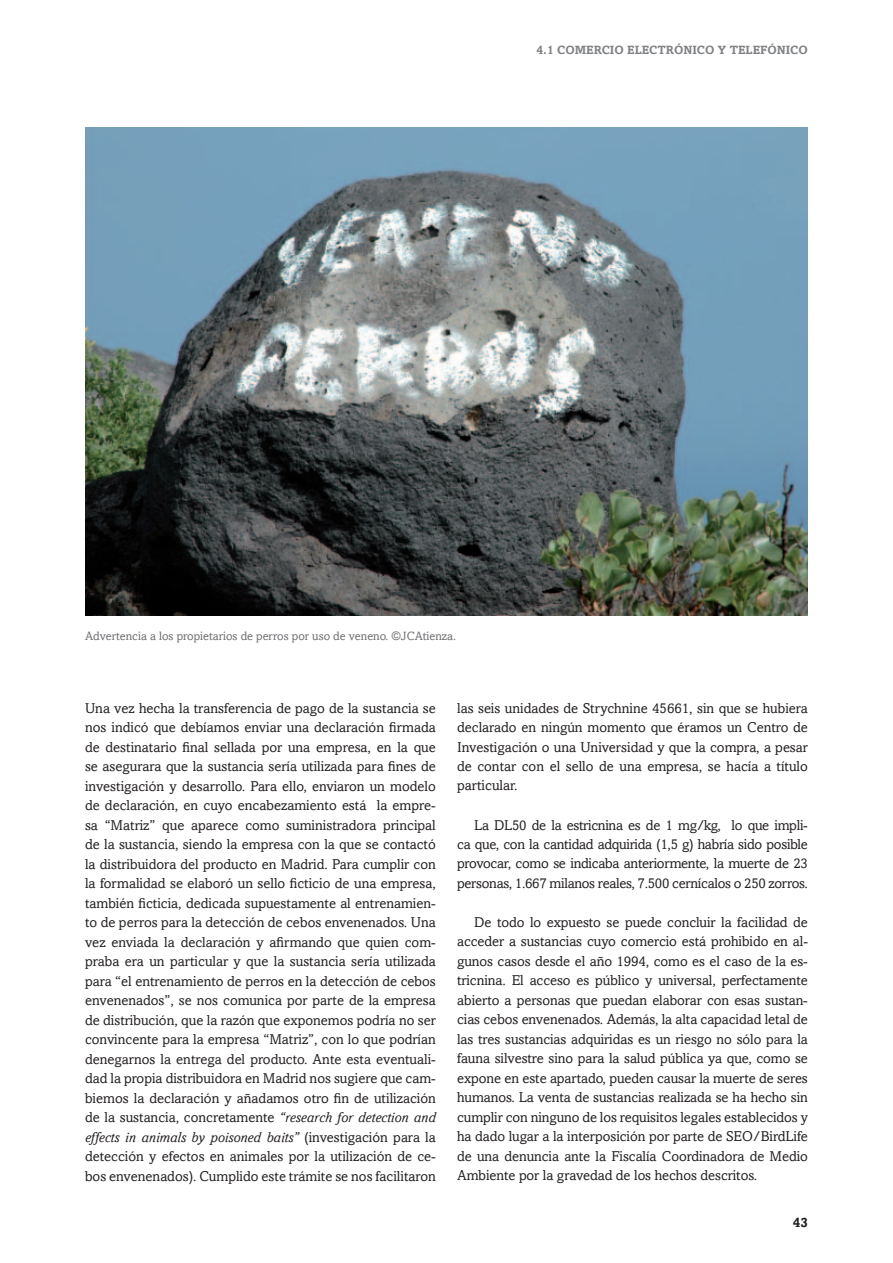
<style>
.page{position:relative;width:893px;height:1263px;background:#fff}
.page>*{position:absolute;margin:0;border:0;box-sizing:border-box;transform-origin:0 0}
.t1{font:14.25px/19.5px "Amasis";letter-spacing:-.005em;color:#231f20;text-align:justify}
.t2{font:700 13.5px "Amasis";color:#231f20}
.t3{font:12px "Amasis";color:#6c6d70}
.t4{font:700 12px "Amasis";color:#808285}
.s1{font-style:italic}
</style>
<div class="page">
<img style="left:85px;top:128px;width:723px;height:487px">
<p class="t4" style="left:536px;top:42px;width:30px">4.1 COMERCIO</p>
<p class="t4" style="left:627px;top:42px;width:9px">ELECTRÓNICO</p>
<p class="t4" style="left:718px;top:42px;width:21px">Y TELEFÓNICO</p>
<p class="t3" style="left:85px;top:629px;width:372px">Advertencia a los propietarios de perros por uso de veneno. ©JCAtienza.</p>
<p class="t1" style="left:85px;top:698px;width:352px">Una vez hecha la transferencia de pago de la sustancia se nos indicó que debíamos enviar una declaración firmada de destinatario final sellada por una empresa, en la que se asegurara que la sustancia sería utilizada para fines de investigación y desarrollo. Para ello, enviaron un modelo de declaración, en cuyo encabezamiento está la empre&shy;sa “Matriz” que aparece como suministradora principal de la sustancia, siendo la empresa con la que se contactó la distribuidora del producto en Madrid. Para cumplir con la formalidad se elaboró un sello ficticio de una empresa, también ficticia, dedicada supuestamente al entrenamien&shy;to de perros para la detección de cebos envenenados. Una vez enviada la declaración y afirmando que quien com&shy;praba era un particular y que la sustancia sería utilizada para “el entrenamiento de perros en la detección de cebos envenenados”, se nos comunica por parte de la empresa de distribución, que la razón que exponemos podría no ser convincente para la empresa “Matriz”, con lo que podrían denegarnos la entrega del producto. Ante esta eventuali&shy;dad la propia distribuidora en Madrid nos sugiere que cam&shy;biemos la declaración y añadamos otro fin de utilización de la sustancia, concretamente <span class="s1">“research for detection and effects in animals by poisoned baits”</span> (investigación para la detección y efectos en animales por la utilización de ce&shy;bos envenenados). Cumplido este trámite se nos facilitaron</p>
<p class="t1" style="left:457px;top:698px;width:352px">las seis unidades de Strychnine 45661, sin que se hubiera declarado en ningún momento que éramos un Centro de Investigación o una Universidad y que la compra, a pesar de contar con el sello de una empresa, se hacía a título particular.</p>
<p class="t1" style="left:457px;top:815px;width:352px;text-indent:17px">La DL 50 de la estricnina es de 1 mg/kg, lo que impli&shy;ca que, con la cantidad adquirida (1,5 g) habría sido posible provocar, como se indicaba anteriormente, la muerte de 23 personas, 1.667 milanos reales, 7.500 cernícalos o 250 zorros.</p>
<p class="t1" style="left:457px;top:912px;width:352px;text-indent:17px">De todo lo expuesto se puede concluir la facilidad de acceder a sustancias cuyo comercio está prohibido en al&shy;gunos casos desde el año 1994, como es el caso de la es&shy;tricnina. El acceso es público y universal, perfectamente abierto a personas que puedan elaborar con esas sustan&shy;cias cebos envenenados. Además, la alta capacidad letal de las tres sustancias adquiridas es un riesgo no sólo para la fauna silvestre sino para la salud pública ya que, como se expone en este apartado, pueden causar la muerte de seres humanos. La venta de sustancias realizada se ha hecho sin cumplir con ninguno de los requisitos legales establecidos y ha dado lugar a la interposición por parte de SEO</p>
<p class="t1" style="left:457px;top:1127px;width:352px;text-indent:296px">/BirdLife de una denuncia ante la Fiscalía Coordinadora de Medio Ambiente por la gravedad de los hechos descritos.</p>
<p class="t2" style="left:793px;top:1214px;width:17px">43</p>
</div>
